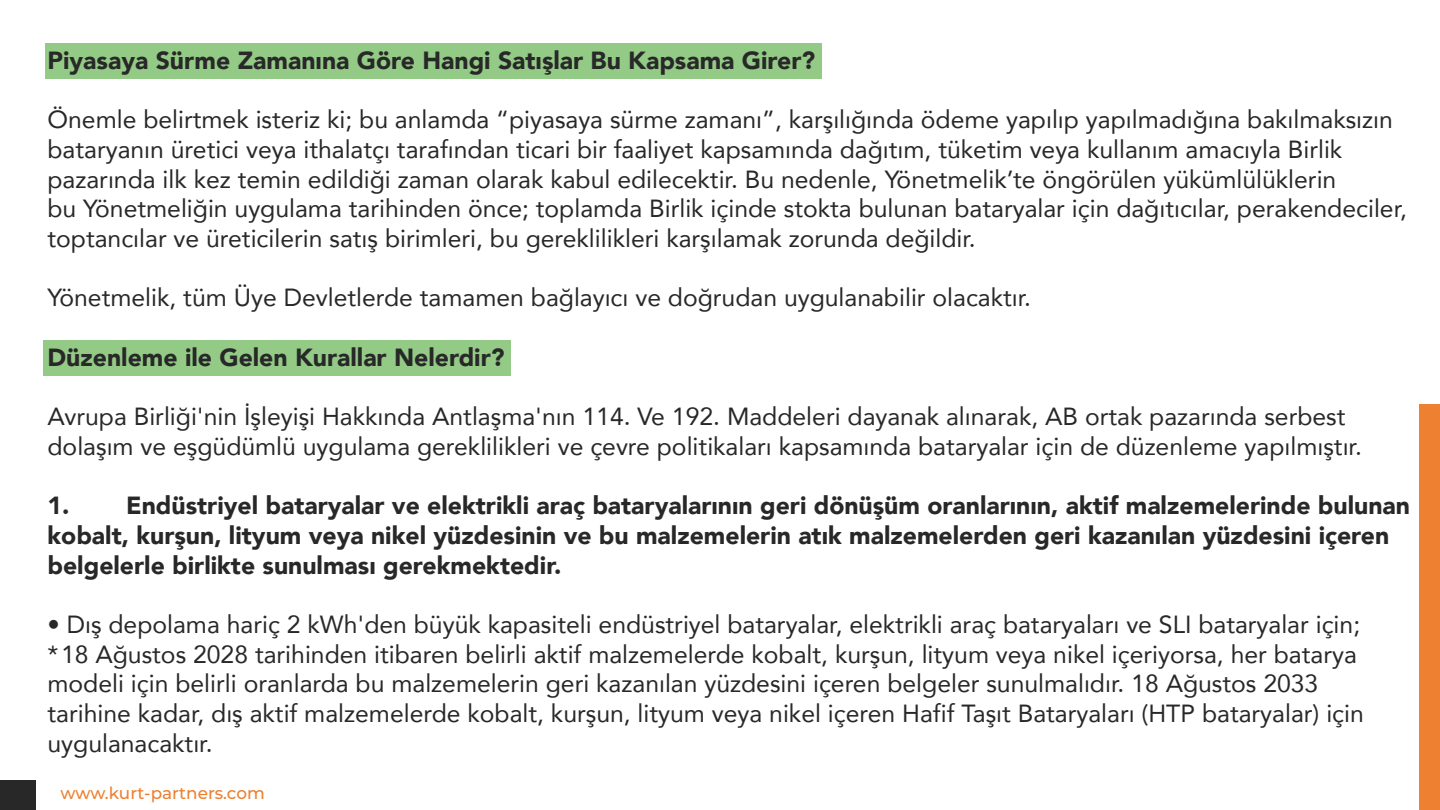
<style>
.page{position:relative;width:1440px;height:810px;background:#fff}
.page>*{position:absolute;margin:0;border:0;box-sizing:border-box;transform-origin:0 0}
.t1{font:24.75px/29.7px "Avenir";color:#282828}
.t2{font:900 24.75px/29.7px "Avenir";color:#282828}
.t3{font:500 16.8px "Montserrat";color:#ed8031}
</style>
<div class="page">
<div style="left:45px;top:43px;width:777px;height:36px;background:#93ca86"></div>
<div style="left:44px;top:340px;width:467px;height:36px;background:#93ca86"></div>
<div style="left:0;top:780px;width:35px;height:30px;background:#282828"></div>
<div style="left:1419px;top:404px;width:20px;height:406px;background:#ed8031"></div>
<p class="t2" style="left:48px;top:45px;width:769px">Piyasaya Sürme Zamanına Göre Hangi Satışlar Bu Kapsama Girer?</p>
<p class="t1" style="left:48px;top:104px;width:1361px">Önemle belirtmek isteriz ki; bu anlamda “piyasaya sürme zamanı”, karşılığında ödeme yapılıp yapılmadığına bakılmaksızın bataryanın üretici veya ithalatçı tarafından ticari bir faaliyet kapsamında dağıtım, tüketim veya kullanım amacıyla Birlik pazarında ilk kez temin edildiği zaman olarak kabul edilecektir. Bu nedenle, Yönetmelik’te öngörülen yükümlülüklerin<br>bu Yönetmeliğin uygulama tarihinden önce; toplamda Birlik içinde stokta bulunan bataryalar için dağıtıcılar, perakendeciler, toptancılar ve üreticilerin satış birimleri, bu gereklilikleri karşılamak zorunda değildir.</p>
<p class="t1" style="left:48px;top:282px;width:985px">Yönetmelik, tüm Üye Devletlerde tamamen bağlayıcı ve doğrudan uygulanabilir olacaktır.</p>
<p class="t2" style="left:48px;top:342px;width:459px">Düzenleme ile Gelen Kurallar Nelerdir?</p>
<p class="t1" style="left:48px;top:401px;width:1316px">Avrupa Birliği'nin İşleyişi Hakkında Antlaşma'nın 114. Ve 192. Maddeleri dayanak alınarak, AB ortak pazarında serbest dolaşım ve eşgüdümlü uygulama gereklilikleri ve çevre politikaları kapsamında bataryalar için de düzenleme yapılmıştır.</p>
<p class="t2" style="left:48px;top:490px;width:1364px">1. Endüstriyel bataryalar ve elektrikli araç bataryalarının geri dönüşüm oranlarının, aktif malzemelerinde bulunan kobalt, kurşun, lityum veya nikel yüzdesinin ve bu malzemelerin atık malzemelerden geri kazanılan yüzdesini içeren belgelerle birlikte sunulması gerekmektedir.</p>
<p class="t1" style="left:48px;top:609px;width:1318px">• Dış depolama hariç 2 kWh'den büyük kapasiteli endüstriyel bataryalar, elektrikli araç bataryaları ve SLI bataryalar için; *18 Ağustos 2028 tarihinden itibaren belirli aktif malzemelerde kobalt, kurşun, lityum veya nikel içeriyorsa, her batarya modeli için belirli oranlarda bu malzemelerin geri kazanılan yüzdesini içeren belgeler sunulmalıdır. 18 Ağustos 2033 tarihine kadar, dış aktif malzemelerde kobalt, kurşun, lityum veya nikel içeren Hafif Taşıt Bataryaları (HTP bataryalar) için uygulanacaktır.</p>
<p class="t3" style="left:60px;top:781px;width:206px">www.kurt-partners.com</p>
</div>
